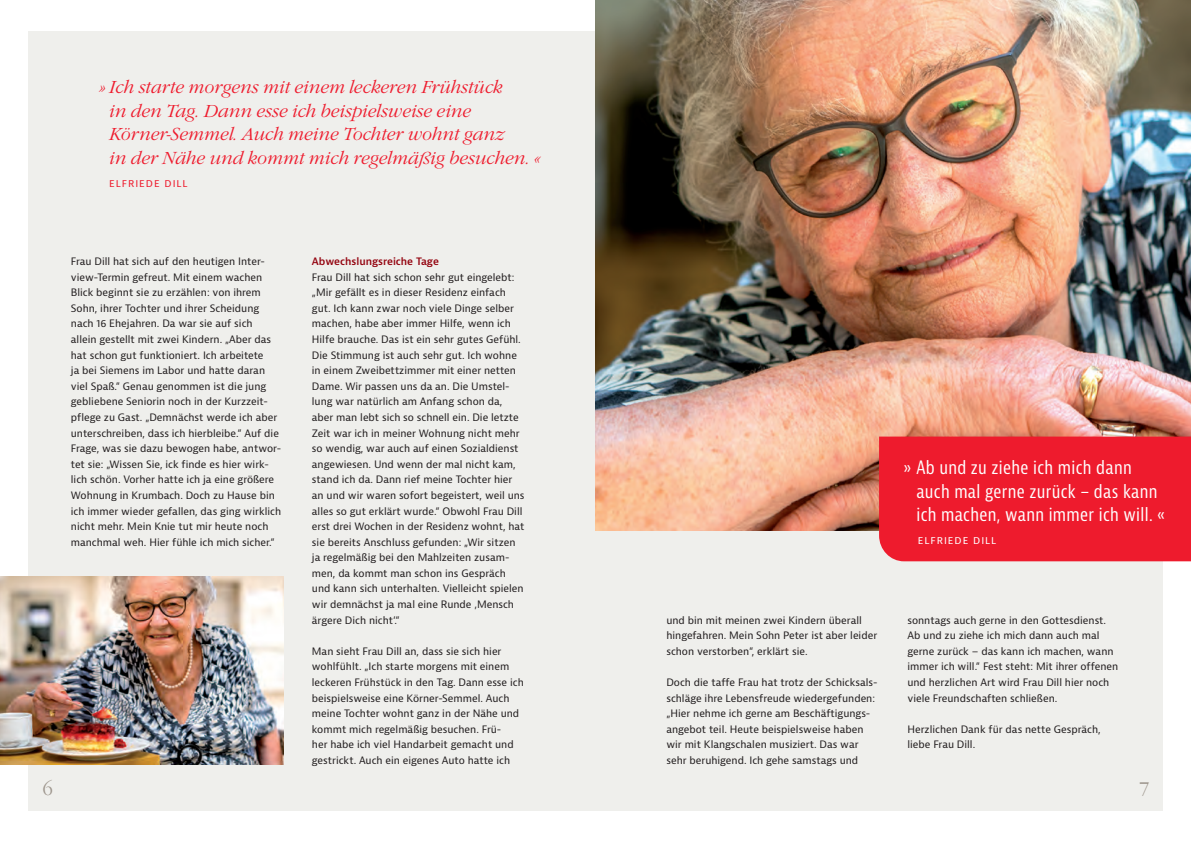
<style>
.page{position:relative;width:1191px;height:842px;background:#fff}
.page>*{position:absolute;margin:0;border:0;box-sizing:border-box;transform-origin:0 0}
.t1{font:300 19px "Garamond Itc T";color:#9d958c}
.t2{font:italic 300 18px/23.4px "Garamond Itc T";letter-spacing:-.01em;color:#ee1b2d}
.t3{font:condensed 18px/23.4px "Bernina Sans";letter-spacing:.02em;color:#fff}
.t4{font:10px/15.6px "Bernina Sans";color:#231f20}
.t5{font:600 10px "Bernina Sans";color:#940410}
.t6{font:10px "Bernina Sans";letter-spacing:.1em;color:#fff}
.t7{font:10px "Bernina Sans";letter-spacing:.1em;color:#ee1b2d}
</style>
<div class="page">
<div style="left:28px;top:31px;width:1134px;height:780px;background:#efefec"></div>
<img style="left:0;top:577px;width:283px;height:187px">
<img style="left:595px;top:0;width:596px;height:530px">
<div style="left:879px;top:437px;width:312px;height:124px;background:#ee1b2d"></div>
<h2 class="t2" style="left:109px;top:76px;width:433px;text-indent:-10px">» Ich starte morgens mit einem leckeren Frühstück<br>in den Tag. Dann esse ich beispielsweise eine Körner-Semmel. Auch meine Tochter wohnt ganz<br>in der Nähe und kommt mich regelmäßig besuchen. «</h2>
<p class="t7" style="left:109px;top:177px;width:80px">ELFRIEDE DILL</p>
<p class="t4" style="left:71px;top:254px;width:212px">Frau Dill hat sich auf den heutigen Inter&shy;view-Termin gefreut. Mit einem wachen Blick beginnt sie zu erzählen: von ihrem Sohn, ihrer Tochter und ihrer Scheidung nach 16 Ehejahren. Da war sie auf sich<br>allein gestellt mit zwei Kindern. „Aber das hat schon gut funktioniert. Ich arbeitete<br>ja bei Siemens im Labor und hatte daran viel Spaß.“ Genau genommen ist die jung gebliebene Seniorin noch in der Kurzzeit&shy;pflege zu Gast. „Demnächst werde ich aber unterschreiben, dass ich hierbleibe.“ Auf die Frage, was sie dazu bewogen habe, antwor&shy;tet sie: „Wissen Sie, ick finde es hier wirk&shy;lich schön. Vorher hatte ich ja eine größere Wohnung in Krumbach. Doch zu Hause bin ich immer wieder gefallen, das ging wirklich nicht mehr. Mein Knie tut mir heute noch manchmal weh. Hier fühle ich mich sicher.“</p>
<p class="t5" style="left:312px;top:255px;width:128px">Abwechslungsreiche Tage</p>
<p class="t4" style="left:312px;top:269px;width:214px">Frau Dill hat sich schon sehr gut eingelebt: „Mir gefällt es in dieser Residenz einfach gut. Ich kann zwar noch viele Dinge selber machen, habe aber immer Hilfe, wenn ich Hilfe brauche. Das ist ein sehr gutes Gefühl.<br>Die Stimmung ist auch sehr gut. Ich wohne in einem Zweibettzimmer mit einer netten Dame. Wir passen uns da an. Die Umstel&shy;lung war natürlich am Anfang schon da, aber man lebt sich so schnell ein. Die letzte Zeit war ich in meiner Wohnung nicht mehr so wendig, war auch auf einen Sozialdienst angewiesen. Und wenn der mal nicht kam, stand ich da. Dann rief meine Tochter hier an und wir waren sofort begeistert, weil uns alles so gut erklärt wurde.“ Obwohl Frau Dill erst drei Wochen in der Residenz wohnt, hat sie bereits Anschluss gefunden: „Wir sitzen ja regelmäßig bei den Mahlzeiten zusam&shy;men, da kommt man schon ins Gespräch und kann sich unterhalten. Vielleicht spielen wir demnächst ja mal eine Runde ‚Mensch ärgere Dich nicht‘.“</p>
<p class="t4" style="left:312px;top:644px;width:213px">Man sieht Frau Dill an, dass sie sich hier wohlfühlt. „Ich starte morgens mit einem leckeren Frühstück in den Tag. Dann esse ich beispielsweise eine Körner-Semmel. Auch meine Tochter wohnt ganz in der Nähe und kommt mich regelmäßig besuchen. Frü-<br>her habe ich viel Handarbeit gemacht und gestrickt. Auch ein eigenes Auto hatte ich</p>
<h2 class="t3" style="left:916px;top:456px;width:250px;text-indent:-13px">» Ab und zu ziehe ich mich dann auch mal gerne zurück – das kann ich machen, wann immer ich will. «</h2>
<p class="t6" style="left:917px;top:534px;width:80px">ELFRIEDE DILL</p>
<p class="t4" style="left:666px;top:612px;width:212px">und bin mit meinen zwei Kindern überall hingefahren. Mein Sohn Peter ist aber leider schon verstorben“, erklärt sie.</p>
<p class="t4" style="left:666px;top:675px;width:213px">Doch die taffe Frau hat trotz der Schicksals&shy;schläge ihre Lebensfreude wiedergefunden: „Hier nehme ich gerne am Beschäftigungs&shy;angebot teil. Heute beispielsweise haben wir mit Klangschalen musiziert. Das war sehr beruhigend. Ich gehe samstags und</p>
<p class="t4" style="left:907px;top:612px;width:212px">sonntags auch gerne in den Gottesdienst.<br>Ab und zu ziehe ich mich dann auch mal gerne zurück – das kann ich machen, wann immer ich will.“ Fest steht: Mit ihrer offenen und herzlichen Art wird Frau Dill hier noch viele Freundschaften schließen.</p>
<p class="t4" style="left:907px;top:722px;width:195px">Herzlichen Dank für das nette Gespräch, liebe Frau Dill.</p>
<h1 class="t1" style="left:43px;top:778px;width:12px">6</h1>
<h1 class="t1" style="left:1139px;top:778px;width:12px">7</h1>
</div>
